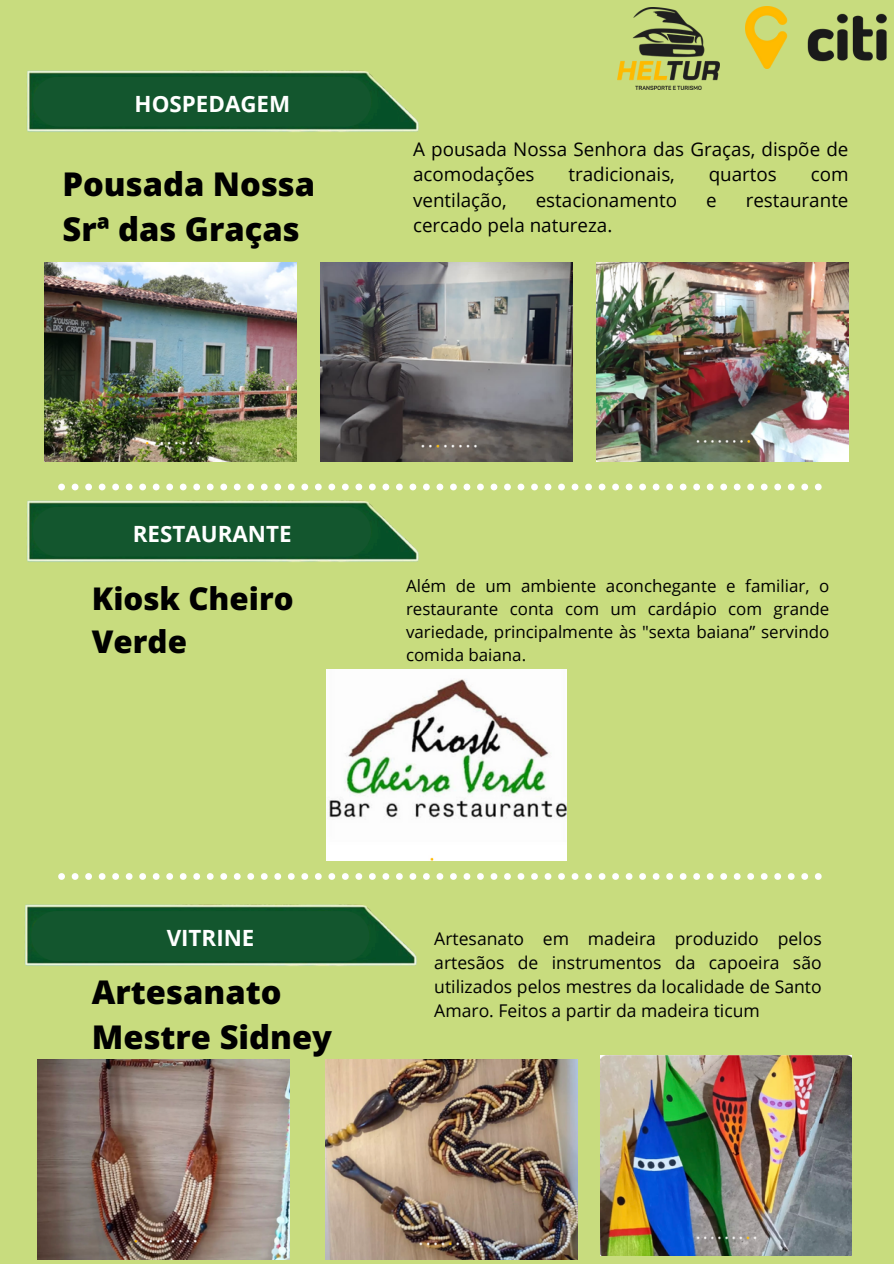
<style>
.page{position:relative;width:894px;height:1264px;background:#fff}
.page>*{position:absolute;margin:0;border:0;box-sizing:border-box;transform-origin:0 0}
.t1{font:800 32.7px/45px "Open Sans";color:#000}
.t2{font:800 31.2px/42.8px "Open Sans";color:#000}
.t3{font:700 22.35px "Open Sans";color:#fff}
.t4{font:18.75px/25.7px "Open Sans";color:#000}
.t5{font:17.55px/23.9px "Open Sans";color:#000;text-align:justify}
.t6{font:16.95px/23.1px "Open Sans";color:#000;text-align:justify}
</style>
<div class="page">
<div style="left:0;top:0;width:893px;height:1263px;background:#c8dc7e"></div>
<svg style="left:450px;top:483px;width:371px;height:7px"></svg>
<img style="left:27px;top:70px;width:392px;height:62px">
<div style="left:33px;top:77px;width:338px;height:49px;background:#13562e"></div>
<img style="left:320px;top:262px;width:252px;height:199px">
<img style="left:596px;top:262px;width:252px;height:199px">
<img style="left:45px;top:262px;width:251px;height:199px">
<img style="left:326px;top:669px;width:240px;height:191px">
<img style="left:745px;top:7px;width:140px;height:62px">
<img style="left:617px;top:8px;width:101px;height:82px">
<img style="left:27px;top:483px;width:417px;height:79px">
<div style="left:33px;top:506px;width:338px;height:50px;background:#13562e"></div>
<img style="left:25px;top:904px;width:392px;height:62px">
<div style="left:31px;top:911px;width:338px;height:49px;background:#13562e"></div>
<img style="left:326px;top:1059px;width:251px;height:200px">
<img style="left:600px;top:1055px;width:251px;height:200px">
<img style="left:38px;top:1059px;width:251px;height:200px">
<svg style="left:58px;top:873px;width:763px;height:6px"></svg>
<p class="t3" style="left:135px;top:88px;width:157px">HOSPEDAGEM</p>
<h2 class="t1" style="left:62px;top:161px;width:254px">Pousada Nossa<br>Srª das Graças</h2>
<p class="t4" style="left:413px;top:135px;width:437px">A pousada Nossa Senhora das Graças, dispõe de acomodações</p>
<p class="t4" style="left:568px;top:161px;width:108px">tradicionais,</p>
<p class="t4" style="left:708px;top:161px;width:70px">quartos</p>
<p class="t4" style="left:810px;top:161px;width:39px">com</p>
<p class="t4" style="left:413px;top:187px;width:95px">ventilação,</p>
<p class="t4" style="left:535px;top:187px;width:143px">estacionamento</p>
<p class="t4" style="left:706px;top:187px;width:12px">e</p>
<p class="t4" style="left:745px;top:187px;width:104px">restaurante</p>
<p class="t4" style="left:413px;top:212px;width:201px">cercado pela natureza.</p>
<h1 class="t3" style="left:133px;top:518px;width:160px">RESTAURANTE</h1>
<h1 class="t2" style="left:92px;top:576px;width:203px">Kiosk Cheiro<br>Verde</h1>
<h3 class="t6" style="left:406px;top:573px;width:425px">Além de um ambiente aconchegante e familiar, o restaurante conta com um cardápio com grande variedade, principalmente às "sexta baiana” servindo comida baiana.</h3>
<p class="t3" style="left:167px;top:922px;width:89px">VITRINE</p>
<p class="t1" style="left:92px;top:968px;width:242px">Artesanato<br>Mestre Sidney</p>
<p class="t5" style="left:434px;top:926px;width:389px">Artesanato em madeira produzido pelos artesãos de instrumentos da capoeira são utilizados pelos mestres da localidade de Santo Amaro. Feitos a partir da madeira ticum</p>
</div>
